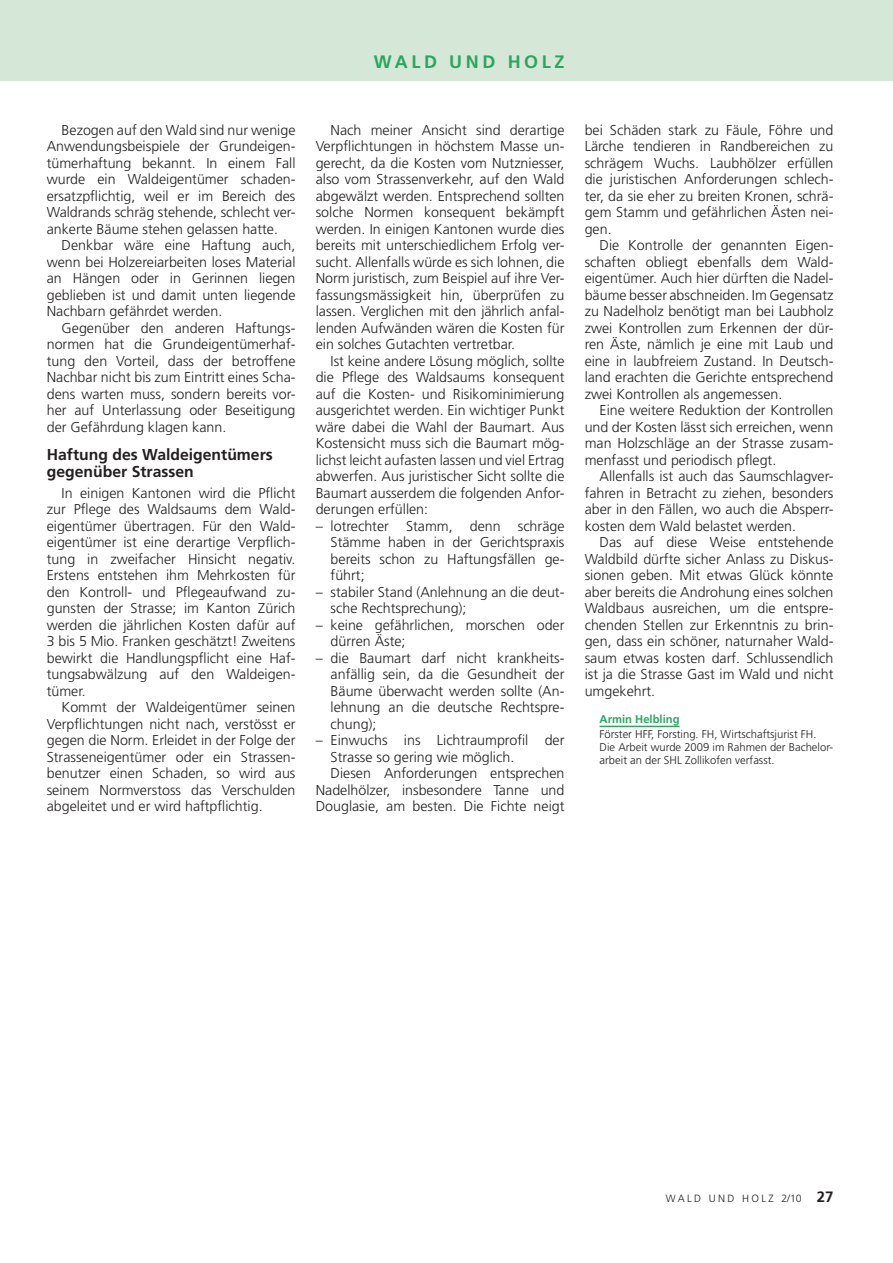
<style>
.page{position:relative;width:893px;height:1263px;background:#fff}
.page>*{position:absolute;margin:0;border:0;box-sizing:border-box;transform-origin:0 0}
._01_rubrik_r{font:700 18px "Frutiger LT Std";letter-spacing:.2em;color:#2ca560}
._05_ut{font:700 15.75px/17.2px "Frutiger LT Std";color:#231f20}
._04_grundtext{font:300 14.25px/16.5px "Frutiger LT Std";color:#231f20;text-align:justify}
._04_-_Aufz{font:300 14.25px/16.5px "Frutiger LT Std";color:#231f20}
._07_infos_text{font:300 11.25px/12.8px "Frutiger LT Std";color:#231f20}
._07_infos_titel{font:700 11.25px "Frutiger LT Std";color:#2ca560}
.t1{font:300 10.5px "Frutiger LT Std";letter-spacing:.225em;color:#231f20}
.s1{font-weight:700;font-size:15px}
</style>
<div class="page">
<div style="left:0;top:0;width:893px;height:81px;background:#d5e7d7"></div>
<hr style="left:600px;top:726px;width:80px;height:1px;background:#2ca560">
<p class="_01_rubrik_r" style="left:374px;top:51px;width:192px">Wald und Holz</p>
<p class="_04_grundtext" style="left:47px;top:122px;width:250px;text-indent:15px">Bezogen auf den Wald sind nur wenige Anwendungsbeispiele der Grundeigen&shy;tümerhaftung bekannt. In einem Fall wurde ein Waldeigentümer schaden&shy;ersatzpflichtig, weil er im Bereich des Waldrands schräg stehende, schlecht ver&shy;ankerte Bäume stehen gelassen hatte.</p>
<p class="_04_grundtext" style="left:47px;top:237px;width:250px;text-indent:15px">Denkbar wäre eine Haftung auch, wenn bei Holzereiarbeiten loses Material an Hängen oder in Gerinnen liegen geblieben ist und damit unten liegende Nachbarn gefährdet werden.</p>
<p class="_04_grundtext" style="left:47px;top:320px;width:250px;text-indent:15px">Gegenüber den anderen Haftungs&shy;normen hat die Grundeigentümerhaf&shy;tung den Vorteil, dass der betroffene Nachbar nicht bis zum Eintritt eines Scha&shy;dens warten muss, sondern bereits vor&shy;her auf Unterlassung oder Beseitigung der Gefährdung klagen kann.</p>
<p class="_05_ut" style="left:47px;top:446px;width:228px">Haftung des Waldeigentümers gegenüber Strassen</p>
<p class="_04_grundtext" style="left:47px;top:485px;width:250px;text-indent:15px">In einigen Kantonen wird die Pflicht zur Pflege des Waldsaums dem Wald&shy;eigentümer übertragen. Für den Wald&shy;eigentümer ist eine derartige Verpflich&shy;tung in zweifacher Hinsicht negativ.<br>Erstens entstehen ihm Mehrkosten für den Kontroll- und Pflegeaufwand zu&shy;gunsten der Strasse; im Kanton Zürich werden die jährlichen Kosten dafür auf 3 bis 5 Mio. Franken geschätzt! Zweitens bewirkt die Handlungspflicht eine Haf&shy;tungsabwälzung auf den Waldeigen&shy;tümer.</p>
<p class="_04_grundtext" style="left:47px;top:699px;width:250px;text-indent:15px">Kommt der Waldeigentümer seinen Verpflichtungen nicht nach, verstösst er gegen die Norm. Erleidet in der Folge der Strasseneigentümer oder ein Strassen&shy;benutzer einen Schaden, so wird aus seinem Normverstoss das Verschulden abgeleitet und er wird haftpflichtig.</p>
<p class="_04_grundtext" style="left:316px;top:122px;width:250px;text-indent:15px">Nach meiner Ansicht sind derartige Verpflichtungen in höchstem Masse un&shy;gerecht, da die Kosten vom Nutzniesser, also vom Strassenverkehr, auf den Wald abgewälzt werden. Entsprechend sollten solche Normen konsequent bekämpft werden. In einigen Kantonen wurde dies bereits mit unterschiedlichem Erfolg ver&shy;sucht. Allenfalls würde es sich lohnen, die Norm juristisch, zum Beispiel auf ihre Ver&shy;fassungsmässigkeit hin, überprüfen zu lassen. Verglichen mit den jährlich anfal&shy;lenden Aufwänden wären die Kosten für ein solches Gutachten vertretbar.</p>
<p class="_04_grundtext" style="left:316px;top:353px;width:250px;text-indent:15px">Ist keine andere Lösung möglich, sollte die Pflege des Waldsaums konsequent auf die Kosten- und Risikominimierung ausgerichtet werden. Ein wichtiger Punkt wäre dabei die Wahl der Baumart. Aus Kostensicht muss sich die Baumart mög&shy;lichst leicht aufasten lassen und viel Ertrag abwerfen. Aus juristischer Sicht sollte die Baumart ausserdem die folgenden Anfor&shy;derungen erfüllen:</p>
<p class="_04_-_Aufz" style="left:331px;top:518px;width:235px;text-align:justify;text-indent:-15px">– lotrechter Stamm, denn schräge Stämme haben in der Gerichtspraxis bereits schon zu Haftungsfällen ge&shy;führt;</p>
<p class="_04_-_Aufz" style="left:331px;top:584px;width:235px;text-indent:-15px">– stabiler Stand (Anlehnung an die deut&shy;sche Rechtsprechung);</p>
<p class="_04_-_Aufz" style="left:331px;top:617px;width:235px;text-indent:-15px">– keine gefährlichen, morschen oder dürren Äste;</p>
<p class="_04_-_Aufz" style="left:331px;top:650px;width:235px;text-align:justify;text-indent:-15px">– die Baumart darf nicht krankheits&shy;anfällig sein, da die Gesundheit der Bäume überwacht werden sollte (An&shy;lehnung an die deutsche Rechtspre&shy;chung);</p>
<p class="_04_-_Aufz" style="left:331px;top:732px;width:235px;text-indent:-15px">– Einwuchs ins Lichtraumprofil der<br>Strasse so gering wie möglich.</p>
<p class="_04_grundtext" style="left:316px;top:765px;width:250px;text-indent:15px">Diesen Anforderungen entsprechen Nadelhölzer, insbesondere Tanne und Douglasie, am besten. Die Fichte neigt</p>
<p class="_04_grundtext" style="left:585px;top:122px;width:250px">bei Schäden stark zu Fäule, Föhre und Lärche tendieren in Randbereichen zu schrägem Wuchs. Laubhölzer erfüllen die juristischen Anforderungen schlech&shy;ter, da sie eher zu breiten Kronen, schrä&shy;gem Stamm und gefährlichen Ästen nei&shy;gen.</p>
<p class="_04_grundtext" style="left:585px;top:237px;width:250px;text-indent:15px">Die Kontrolle der genannten Eigen&shy;schaften obliegt ebenfalls dem Wald&shy;eigentümer. Auch hier dürften die Nadel&shy;bäume besser abschneiden. Im Gegensatz zu Nadelholz benötigt man bei Laubholz zwei Kontrollen zum Erkennen der dür&shy;ren Äste, nämlich je eine mit Laub und eine in laubfreiem Zustand. In Deutsch&shy;land erachten die Gerichte entsprechend zwei Kontrollen als angemessen.</p>
<p class="_04_grundtext" style="left:585px;top:402px;width:250px;text-indent:15px">Eine weitere Reduktion der Kontrollen und der Kosten lässt sich erreichen, wenn man Holzschläge an der Strasse zusam&shy;menfasst und periodisch pflegt.</p>
<p class="_04_grundtext" style="left:585px;top:468px;width:250px;text-indent:15px">Allenfalls ist auch das Saumschlagver&shy;fahren in Betracht zu ziehen, besonders aber in den Fällen, wo auch die Absperr&shy;kosten dem Wald belastet werden.</p>
<p class="_04_grundtext" style="left:585px;top:534px;width:250px;text-indent:15px">Das auf diese Weise entstehende Waldbild dürfte sicher Anlass zu Diskus&shy;sionen geben. Mit etwas Glück könnte aber bereits die Androhung eines solchen Waldbaus ausreichen, um die entspre&shy;chenden Stellen zur Erkenntnis zu brin&shy;gen, dass ein schöner, naturnaher Wald&shy;saum etwas kosten darf. Schlussendlich ist ja die Strasse Gast im Wald und nicht umgekehrt.</p>
<p class="_07_infos_titel" style="left:600px;top:713px;width:82px">Armin Helbling</p>
<p class="_07_infos_text" style="left:600px;top:728px;width:235px">Förster HFF, Forsting. FH, Wirtschaftsjurist FH.<br>Die Arbeit wurde 2009 im Rahmen der Bachelor&shy;arbeit an der SHL Zollikofen verfasst.</p>
<p class="t1" style="left:666px;top:1192px;width:169px">WALD UND HOLZ 2/10 <span class="s1">27</span></p>
</div>
